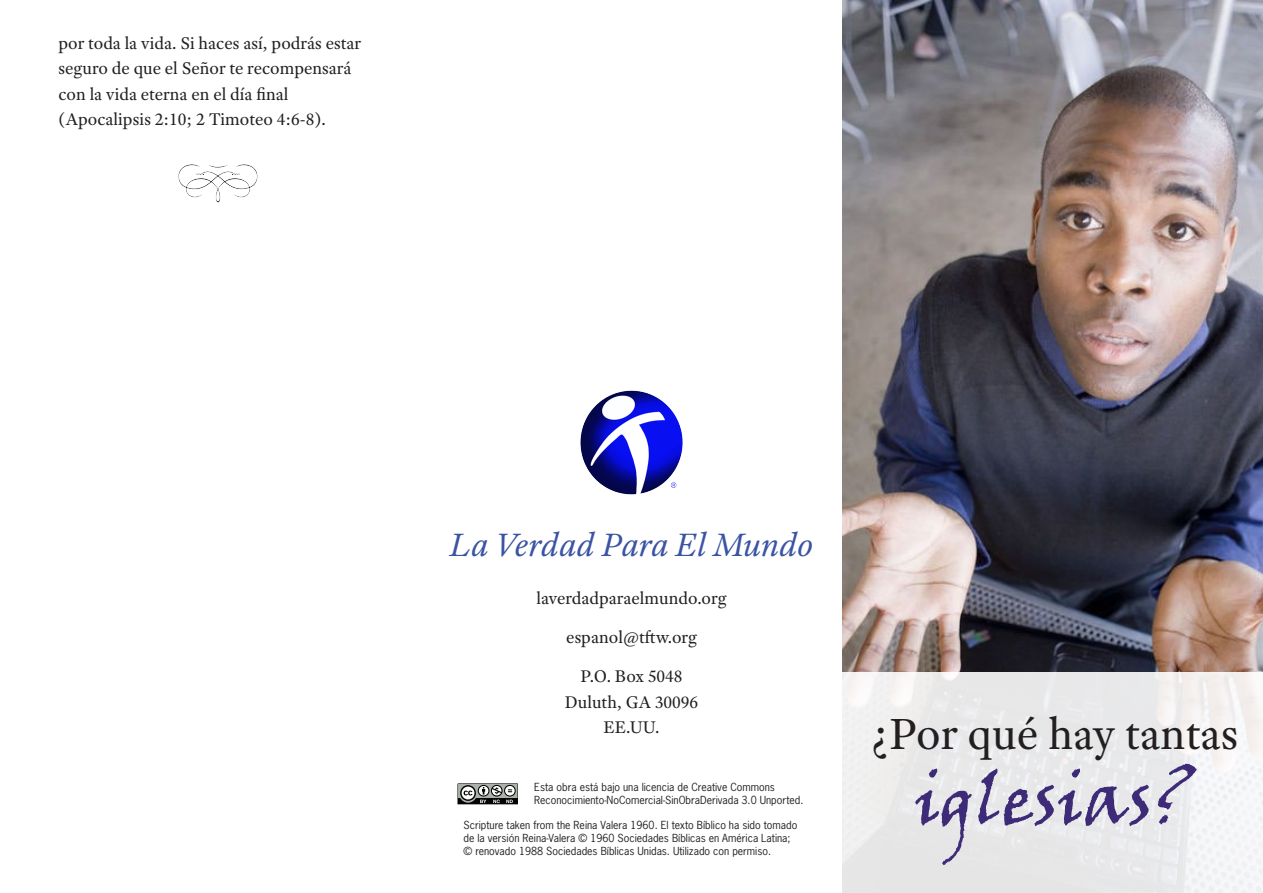
<style>
.page{position:relative;width:1263px;height:893px;background:#fff}
.page>*{position:absolute;margin:0;border:0;box-sizing:border-box;transform-origin:0 0}
.t1{font:72px "Viner Hand ITC";color:#3d2b77}
.t2{font:46.5px "Adobe Text Pro";color:#231f20}
.t3{font:italic 34.5px "Adobe Text Pro";color:#3a53a3}
.tractText{font:18px/25.5px "Adobe Text Pro";color:#231f20}
.t4{font:10.5px/12.6px "News Gothic Std";color:#231f20}
</style>
<div class="page">
<img style="left:580px;top:390px;width:103px;height:105px">
<svg style="left:457px;top:783px;width:61px;height:22px"></svg>
<img style="left:178px;top:164px;width:80px;height:38px">
<img style="left:842px;top:0;width:421px;height:672px">
<div style="left:842px;top:672px;width:421px;height:221px;background:linear-gradient(to right,#e8e8e8,#efeff1)"></div>
<p class="tractText" style="left:58px;top:30px;width:304px">por toda la vida. Si haces así, podrás estar seguro de que el Señor te recompensará con la vida eterna en el día final (Apocalipsis 2:10; 2 Timoteo 4:6-8).</p>
<p class="t3" style="left:450px;top:523px;width:365px">La Verdad Para El Mundo</p>
<p class="tractText" style="left:536px;top:585px;width:191px">laverdadparaelmundo.org</p>
<p class="tractText" style="left:566px;top:624px;width:132px">espanol@tftw.org</p>
<p class="tractText" style="left:580px;top:663px;width:104px">P.O. Box 5048</p>
<p class="tractText" style="left:565px;top:689px;width:135px">Duluth, GA 30096</p>
<p class="tractText" style="left:603px;top:714px;width:58px">EE.UU.</p>
<p class="t4" style="left:534px;top:781px;width:271px">Esta obra está bajo una licencia de Creative Commons<br>Reconocimiento-NoComercial-SinObraDerivada 3.0 Unported.</p>
<p class="t4" style="left:463px;top:819px;width:335px">Scripture taken from the Reina Valera 1960. El texto Bíblico ha sido tomado de la versión Reina-Valera © 1960 Sociedades Bíblicas en América Latina; © renovado 1988 Sociedades Bíblicas Unidas. Utilizado con permiso.</p>
<p class="t2" style="left:870px;top:705px;width:370px">¿Por qué hay tantas</p>
<p class="t1" style="left:915px;top:754px;width:280px">iglesias?</p>
</div>
